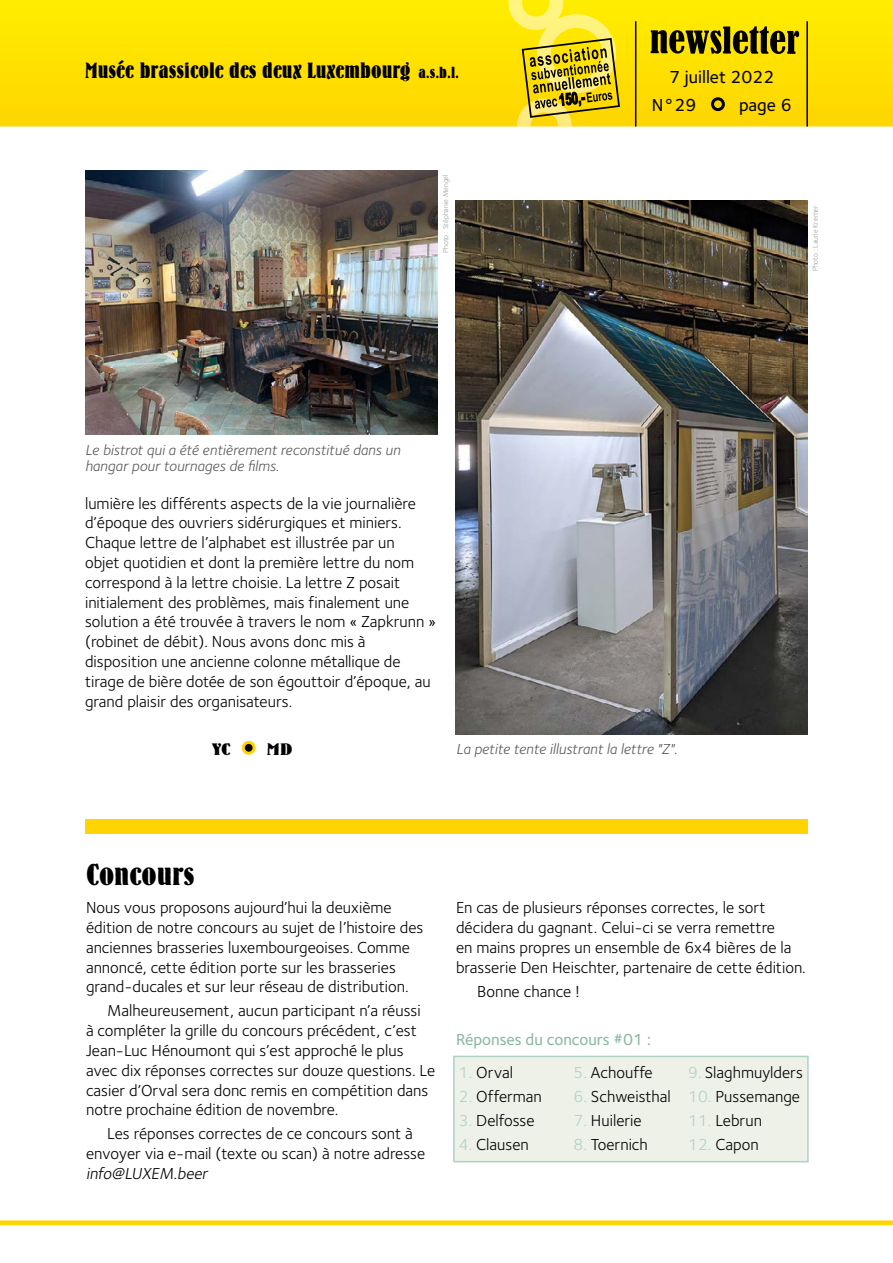
<style>
.page{position:relative;width:893px;height:1263px;background:#fff}
.page>*{position:absolute;margin:0;border:0;box-sizing:border-box;transform-origin:0 0}
.t1{font:30px "Bernhard Bold Condensed BT";color:#000;scale:1.15 1}
.t2{font:21.75px "Bernhard Bold Condensed BT";color:#000;scale:1.1 1}
.t3{font:18px/28.5px "Foundry Sterling Medium CE";color:#000}
.t4{font:16.5px/19.8px "Foundry Sterling Book CE";color:#000}
.t5{font:16.5px "Foundry Sterling Medium CE";color:#89b8a0}
.t6{font:italic 16.5px "Foundry Sterling Book CE";color:#000}
.t7{font:16.5px "Bernhard Bold Condensed BT";color:#000;scale:1.5 1}
.t8{font:15px/16.5px "Foundry Sterling Book Italic CE";color:#58585a}
.t9{font:7.5px "Foundry Sterling Book CE";color:#9c9e9f}
.s1{font-size:15.75px;color:#ffd400}
.s2{color:#afd2c6}
</style>
<div class="page">
<svg style="left:0;top:0;width:893px;height:126px;background:#fee100"></svg>
<svg style="left:651px;top:26px;width:148px;height:28px;background:#7d7000"></svg>
<div style="left:712px;top:99px;width:11px;height:11px;background:#ffd400;border-radius:50%"></div>
<div style="left:711px;top:97px;width:14px;height:14px;border:3px solid #000;border-radius:50%"></div>
<div style="left:0;top:1220px;width:893px;height:5px;background:#ffd400"></div>
<hr style="left:806px;top:21px;width:2px;height:105px;background:#000">
<svg style="left:508px;top:0;width:129px;height:126px;background:#ddc71e"></svg>
<div style="left:85px;top:819px;width:723px;height:14px;background:#ffd400"></div>
<div style="left:243px;top:742px;width:11px;height:11px;background:#000;border-radius:50%"></div>
<div style="left:242px;top:741px;width:14px;height:14px;border:3px solid #ffd400;border-radius:50%"></div>
<div style="left:454px;top:1056px;width:354px;height:106px;background:#edf1e7"></div>
<div style="left:453px;top:1056px;width:356px;height:106px;border:2px solid #afd2c6"></div>
<img style="left:456px;top:201px;width:352px;height:534px">
<img style="left:85px;top:170px;width:353px;height:264px">
<h2 class="t2" style="left:85px;top:58px;width:342px">Musée brassicole des deux Luxembourg <span class="s1">a.s.b.l.</span></h2>
<p class="t9" style="left:441px;top:253px;width:80px;rotate:-90deg">Photo : Stéphanie Mengel</p>
<p class="t3" style="left:652px;top:63px;width:124px;text-indent:17px">7 juillet 2022<br>N°29</p>
<p class="t3" style="left:739px;top:91px;width:54px">page 6</p>
<p class="t9" style="left:811px;top:271px;width:68px;rotate:-90deg">Photo : Laurie Kremer</p>
<p class="t8" style="left:85px;top:442px;width:317px">Le bistrot qui a été entièrement reconstitué dans un hangar pour tournages de films.</p>
<p class="t4" style="left:85px;top:493px;width:352px">lumière les différents aspects de la vie journalière d’époque des ouvriers sidérurgiques et miniers.<br>Chaque lettre de l’alphabet est illustrée par un<br>objet quotidien et dont la première lettre du nom correspond à la lettre choisie. La lettre Z posait initialement des problèmes, mais finalement une solution a été trouvée à travers le nom « Zapkrunn » (robinet de débit). Nous avons donc mis à disposition une ancienne colonne métallique de tirage de bière dotée de son égouttoir d’époque, au grand plaisir des organisateurs.</p>
<p class="t7" style="left:213px;top:739px;width:13px">YC</p>
<p class="t7" style="left:267px;top:739px;width:19px">MD</p>
<p class="t8" style="left:456px;top:741px;width:223px">La petite tente illustrant la lettre "Z".</p>
<h1 class="t1" style="left:86px;top:856px;width:96px">Concours</h1>
<p class="t4" style="left:86px;top:898px;width:339px">Nous vous proposons aujourd’hui la deuxième édition de notre concours au sujet de l’histoire des anciennes brasseries luxembourgeoises. Comme annoncé, cette édition porte sur les brasseries grand-ducales et sur leur réseau de distribution.</p>
<p class="t4" style="left:86px;top:1001px;width:351px;text-indent:21px">Malheureusement, aucun participant n’a réussi<br>à compléter la grille du concours précédent, c’est Jean-Luc Hénoumont qui s’est approché le plus avec dix réponses correctes sur douze questions. Le casier d’Orval sera donc remis en compétition dans notre prochaine édition de novembre.</p>
<p class="t4" style="left:86px;top:1124px;width:341px;text-align:center">Les réponses correctes de ce concours sont à envoyer via e-mail (texte ou scan) à notre adresse</p>
<p class="t6" style="left:86px;top:1164px;width:126px">info@LUXEM.beer</p>
<p class="t4" style="left:456px;top:898px;width:351px">En cas de plusieurs réponses correctes, le sort décidera du gagnant. Celui-ci se verra remettre<br>en mains propres un ensemble de 6x4 bières de la brasserie Den Heischter, partenaire de cette édition.</p>
<p class="t4" style="left:477px;top:981px;width:104px">Bonne chance !</p>
<p class="t5" style="left:456px;top:1029px;width:197px">Réponses du concours #01 :</p>
<p class="t4" style="left:459px;top:1062px;width:56px"><span class="s2">1.</span> Orval</p>
<p class="t4" style="left:459px;top:1086px;width:84px"><span class="s2">2.</span> Offerman</p>
<p class="t4" style="left:459px;top:1111px;width:77px"><span class="s2">3.</span> Delfosse</p>
<p class="t4" style="left:459px;top:1135px;width:71px"><span class="s2">4.</span> Clausen</p>
<p class="t4" style="left:574px;top:1062px;width:81px"><span class="s2">5.</span> Achouffe</p>
<p class="t4" style="left:574px;top:1086px;width:99px"><span class="s2">6.</span> Schweisthal</p>
<p class="t4" style="left:574px;top:1111px;width:70px"><span class="s2">7.</span> Huilerie</p>
<p class="t4" style="left:574px;top:1135px;width:76px"><span class="s2">8.</span> Toernich</p>
<p class="t4" style="left:688px;top:1062px;width:116px"><span class="s2">9.</span> Slaghmuylders</p>
<p class="t4" style="left:688px;top:1087px;width:113px"><span class="s2">10.</span> Pussemange</p>
<p class="t4" style="left:688px;top:1111px;width:75px"><span class="s2">11.</span> Lebrun</p>
<p class="t4" style="left:688px;top:1135px;width:72px"><span class="s2">12.</span> Capon</p>
</div>
